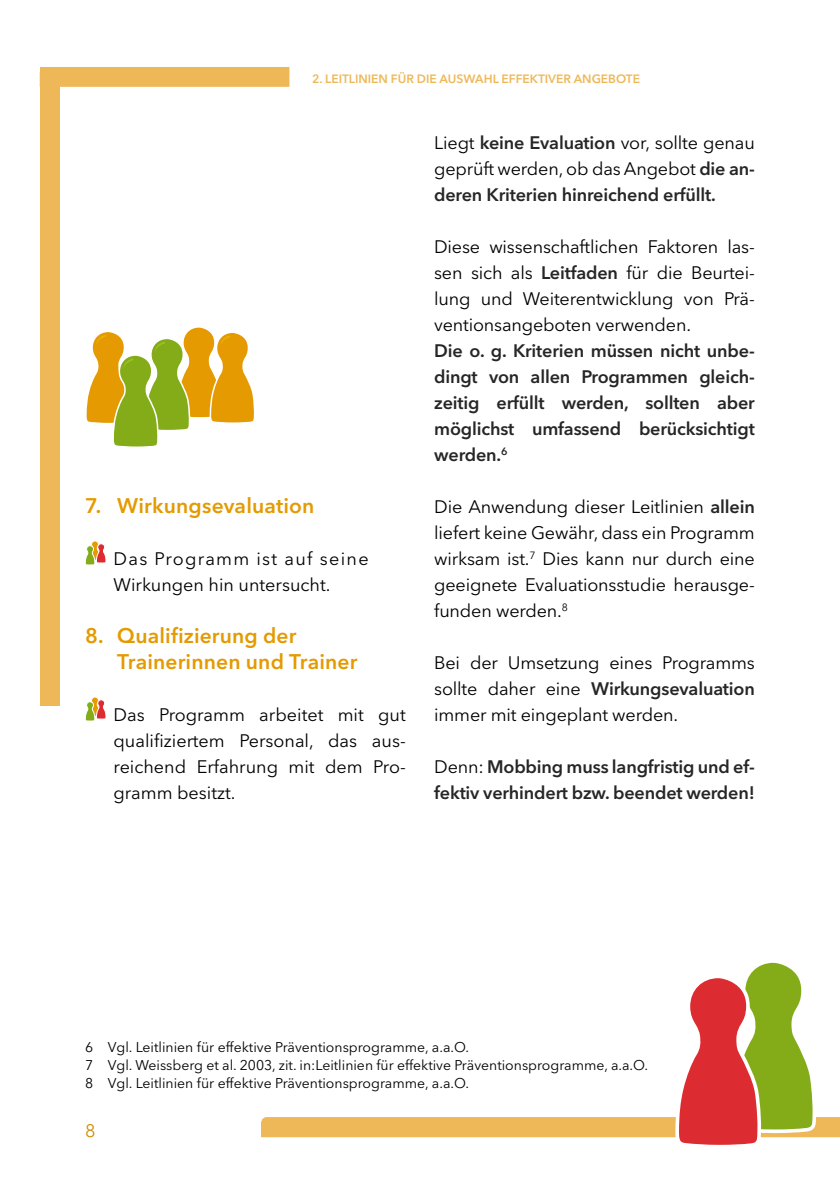
<style>
.page{position:relative;width:840px;height:1191px;background:#fff}
.page>*{position:absolute;margin:0;border:0;box-sizing:border-box;transform-origin:0 0}
.t1{font:600 21px/26px "Avenir Next LT Pro";letter-spacing:.01em;color:#e49a00}
.t2{font:18px/26px "Avenir Next LT Pro";letter-spacing:-.01em;color:#000;text-align:justify}
.t3{font:600 18px/26px "Avenir Next LT Pro";letter-spacing:-.01em;color:#262626;text-align:justify}
.t4{font:18px "Avenir Next LT Pro";color:#d18e00}
.t5{font:14px/18px "Avenir Next LT Pro";color:#000}
.t6{font:600 12px "Avenir Next LT Pro";color:#eeb859}
.s1{font-weight:400;color:#000}
.s2{font-weight:600;color:#262626}
</style>
<div class="page">
<div style="left:40px;top:67px;width:20px;height:638px;background:#eeb859"></div>
<div style="left:60px;top:67px;width:229px;height:20px;background:#eeb859"></div>
<svg style="left:85px;top:541px;width:21px;height:24px"></svg>
<svg style="left:85px;top:697px;width:21px;height:24px"></svg>
<svg style="left:86px;top:327px;width:168px;height:120px"></svg>
<svg style="left:261px;top:962px;width:578px;height:183px"></svg>
<p class="t6" style="left:312px;top:71px;width:329px">2. Leitlin ien für die Auswah l effektiver Angebote</p>
<p class="t1" style="left:85px;top:492px;width:231px">7. Wirkungsevaluation</p>
<p class="t2" style="left:113px;top:546px;width:256px">Das Programm ist auf seine<br>Wirkungen hin untersucht.</p>
<p class="t1" style="left:85px;top:622px;width:274px">8. Qualifizierung der<br>Trainerinnen und Trainer</p>
<p class="t2" style="left:113px;top:702px;width:293px">Das Programm arbeitet mit gut qualifiziertem Personal, das aus&shy;reichend Erfahrung mit dem Pro&shy;gramm besitzt.</p>
<p class="t3" style="left:434px;top:129px;width:322px"><span class="s1">Liegt</span> keine Evaluation <span class="s1">vor, sollte genau geprüft werden, ob das Angebot</span> die an&shy;deren Kriterien hinreichend erfüllt.</p>
<p class="t2" style="left:434px;top:234px;width:322px">Diese wissenschaftlichen Faktoren las&shy;sen sich als <span class="s2">Leitfaden</span> für die Beurtei&shy;lung und Weiterentwicklung von Prä&shy;ventionsangeboten verwenden.</p>
<p class="t3" style="left:434px;top:337px;width:322px">Die o. g. Kriterien müssen nicht unbe&shy;dingt von allen Programmen gleich&shy;zeitig erfüllt werden, sollten aber möglichst umfassend berücksichtigt werden.<sup>6</sup></p>
<p class="t2" style="left:434px;top:494px;width:322px">Die Anwendung dieser Leitlinien <span class="s2">allein </span>liefert keine Gewähr, dass ein Programm wirksam ist.<sup>7</sup> Dies kann nur durch eine geeignete Evaluationsstudie herausge&shy;funden werden.<sup>8</sup></p>
<p class="t2" style="left:434px;top:650px;width:322px">Bei der Umsetzung eines Programms sollte daher eine <span class="s2">Wirkungsevaluation </span>immer mit eingeplant werden.</p>
<p class="t3" style="left:434px;top:753px;width:322px"><span class="s1">Denn:</span> Mobbing muss langfristig und ef&shy;fektiv verhindert bzw. beendet werden!</p>
<p class="t5" style="left:85px;top:1038px;width:564px">6 Vgl. Leitlinien für effektive Präventionsprogramme, a.a.O.<br>7 Vgl. Weissberg et al. 2003, zit. in:Leitlinien für effektive Präventionsprogramme, a.a.O.<br>8 Vgl. Leitlinien für effektive Präventionsprogramme, a.a.O.</p>
<p class="t4" style="left:85px;top:1120px;width:12px">8</p>
</div>
